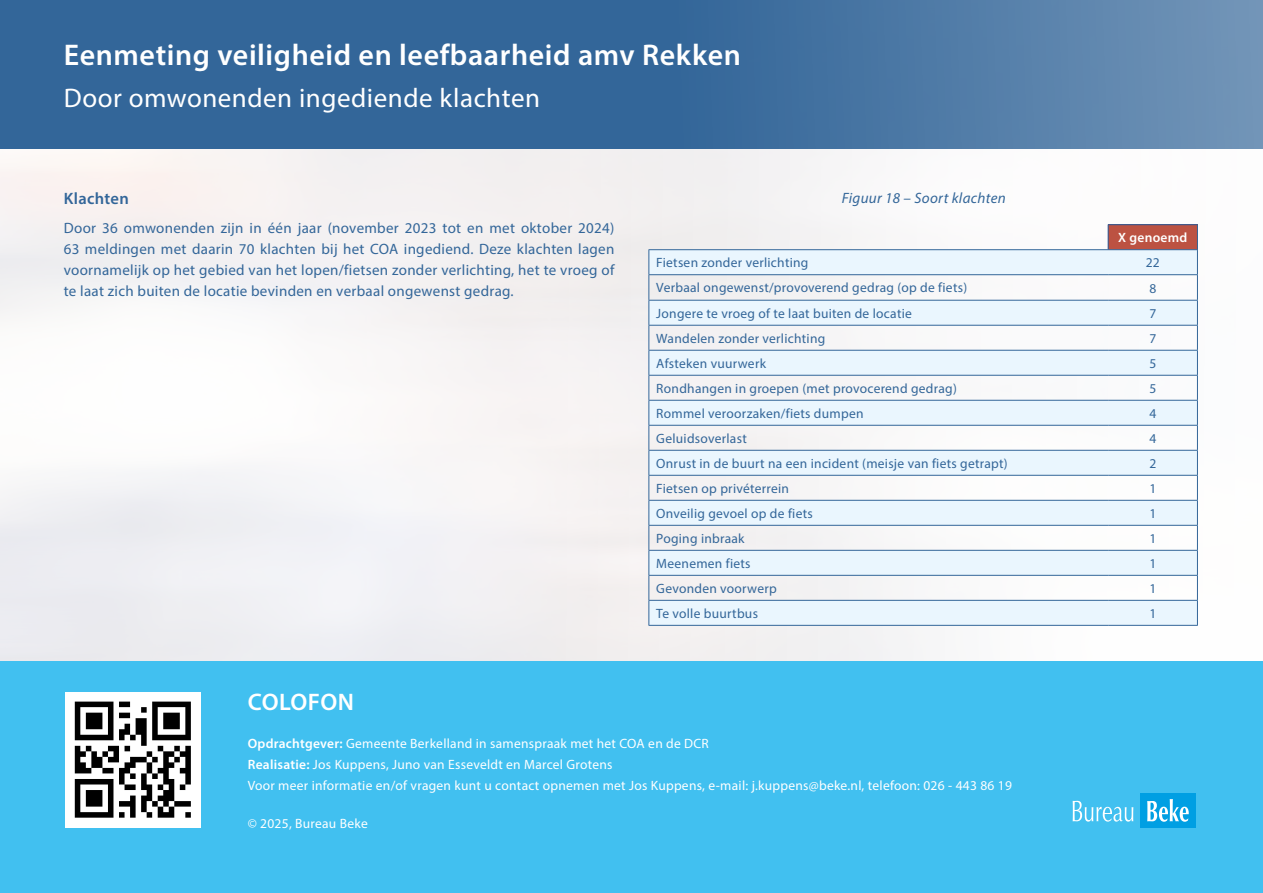
<style>
.page{position:relative;width:1263px;height:893px;background:#fff}
.page>*{position:absolute;margin:0;border:0;box-sizing:border-box;transform-origin:0 0}
.t1{font:600 30px "Myriad Pro";letter-spacing:.02em;color:#fff}
.t2{font:27px "Myriad Pro";letter-spacing:.02em;color:#fff}
.t3{font:600 24px "Myriad Pro";letter-spacing:.02em;color:#fff}
.t4{font:600 16.5px "Myriad Pro";letter-spacing:.02em;color:#369}
.t5{font:15px/21px "Myriad Pro";letter-spacing:.02em;color:#369;text-align:justify}
.t6{font:italic 15px "Myriad Pro";letter-spacing:.02em;color:#369}
.t7{font:13.5px "Myriad Pro";letter-spacing:.02em;color:#369}
.t8{font:13.5px/21px "Myriad Pro";letter-spacing:.02em;color:#fff}
.t9{font:600 13.5px "Myriad Pro";letter-spacing:.02em;color:#fff}
.s1{font-weight:600}
</style>
<div class="page">
<img style="left:0;top:149px;width:1263px;height:513px">
<svg style="left:0;top:0;width:1263px;height:149px;background:#4170a0"></svg>
<div style="left:0;top:662px;width:1263px;height:231px;background:#41c0f0"></div>
<div style="left:1108px;top:225px;width:89px;height:25px;background:#bc5242"></div>
<svg style="left:649px;top:250px;width:548px;height:375px;fill:#eaf6fe"></svg>
<hr style="left:648px;top:249px;width:460px;height:1px;background:#369">
<hr style="left:1108px;top:249px;width:90px;height:1px;background:#369">
<hr style="left:648px;top:274px;width:460px;height:1px;background:#369">
<hr style="left:1108px;top:274px;width:90px;height:1px;background:#369">
<hr style="left:648px;top:300px;width:460px;height:1px;background:#369">
<hr style="left:1108px;top:300px;width:90px;height:1px;background:#369">
<hr style="left:648px;top:325px;width:460px;height:1px;background:#369">
<hr style="left:1108px;top:325px;width:90px;height:1px;background:#369">
<hr style="left:648px;top:350px;width:460px;height:1px;background:#369">
<hr style="left:1108px;top:350px;width:90px;height:1px;background:#369">
<hr style="left:648px;top:375px;width:460px;height:1px;background:#369">
<hr style="left:1108px;top:375px;width:90px;height:1px;background:#369">
<hr style="left:648px;top:400px;width:460px;height:1px;background:#369">
<hr style="left:1108px;top:400px;width:90px;height:1px;background:#369">
<hr style="left:648px;top:425px;width:460px;height:1px;background:#369">
<hr style="left:1108px;top:425px;width:90px;height:1px;background:#369">
<hr style="left:648px;top:450px;width:460px;height:1px;background:#369">
<hr style="left:1108px;top:450px;width:90px;height:1px;background:#369">
<hr style="left:648px;top:475px;width:460px;height:1px;background:#369">
<hr style="left:1108px;top:475px;width:90px;height:1px;background:#369">
<hr style="left:648px;top:525px;width:460px;height:1px;background:#369">
<hr style="left:1108px;top:525px;width:90px;height:1px;background:#369">
<hr style="left:648px;top:500px;width:460px;height:1px;background:#369">
<hr style="left:1108px;top:500px;width:90px;height:1px;background:#369">
<hr style="left:648px;top:550px;width:460px;height:1px;background:#369">
<hr style="left:1108px;top:550px;width:90px;height:1px;background:#369">
<hr style="left:648px;top:575px;width:460px;height:1px;background:#369">
<hr style="left:1108px;top:575px;width:90px;height:1px;background:#369">
<hr style="left:648px;top:600px;width:460px;height:1px;background:#369">
<svg style="left:648px;top:250px;width:1px;height:375px"></svg>
<hr style="left:1108px;top:600px;width:90px;height:1px;background:#369">
<svg style="left:1197px;top:225px;width:1px;height:400px"></svg>
<hr style="left:648px;top:625px;width:460px;height:1px;background:#369">
<hr style="left:1108px;top:625px;width:90px;height:1px;background:#369">
<hr style="left:1108px;top:224px;width:90px;height:1px;background:#275b9b">
<svg style="left:1108px;top:225px;width:1px;height:24px"></svg>
<div style="left:1140px;top:793px;width:56px;height:35px;background:#009fe3"></div>
<svg style="left:1147px;top:799px;width:42px;height:23px"></svg>
<svg style="left:1073px;top:801px;width:60px;height:21px"></svg>
<div style="left:65px;top:692px;width:136px;height:136px;background:#fff"></div>
<svg style="left:75px;top:702px;width:116px;height:116px"></svg>
<h1 class="t1" style="left:64px;top:36px;width:679px">Eenmeting veiligheid en leefbaarheid amv Rekken</h1>
<h2 class="t2" style="left:64px;top:81px;width:478px">Door omwonenden ingediende klachten</h2>
<p class="t4" style="left:64px;top:188px;width:67px">Klachten</p>
<p class="t5" style="left:64px;top:217px;width:552px">Door 36 omwonenden zijn in één jaar (november 2023 tot en met oktober 2024)<br>63 meldingen met daarin 70 klachten bij het COA ingediend. Deze klachten lagen voornamelijk op het gebied van het lopen/fietsen zonder verlichting, het te vroeg of te laat zich buiten de locatie bevinden en verbaal ongewenst gedrag.</p>
<p class="t6" style="left:842px;top:188px;width:165px">Figuur 18 – Soort klachten</p>
<p class="t9" style="left:1118px;top:229px;width:71px">X genoemd</p>
<p class="t7" style="left:656px;top:254px;width:154px">Fietsen zonder verlichting</p>
<p class="t7" style="left:1146px;top:254px;width:16px">22</p>
<p class="t7" style="left:656px;top:279px;width:312px">Verbaal ongewenst/provoverend gedrag (op de fiets)</p>
<p class="t7" style="left:1149px;top:280px;width:8px">8</p>
<p class="t7" style="left:656px;top:305px;width:257px">Jongere te vroeg of te laat buiten de locatie</p>
<p class="t7" style="left:1149px;top:305px;width:8px">7</p>
<p class="t7" style="left:656px;top:330px;width:171px">Wandelen zonder verlichting</p>
<p class="t7" style="left:1149px;top:330px;width:8px">7</p>
<p class="t7" style="left:656px;top:355px;width:111px">Afsteken vuurwerk</p>
<p class="t7" style="left:1149px;top:355px;width:8px">5</p>
<p class="t7" style="left:656px;top:380px;width:302px">Rondhangen in groepen (met provocerend gedrag)</p>
<p class="t7" style="left:1149px;top:380px;width:8px">5</p>
<p class="t7" style="left:656px;top:405px;width:209px">Rommel veroorzaken/fiets dumpen</p>
<p class="t7" style="left:1149px;top:405px;width:8px">4</p>
<p class="t7" style="left:656px;top:430px;width:92px">Geluidsoverlast</p>
<p class="t7" style="left:1149px;top:430px;width:8px">4</p>
<p class="t7" style="left:656px;top:455px;width:353px">Onrust in de buurt na een incident (meisje van fiets getrapt)</p>
<p class="t7" style="left:1149px;top:455px;width:8px">2</p>
<p class="t7" style="left:656px;top:480px;width:134px">Fietsen op privéterrein</p>
<p class="t7" style="left:1149px;top:480px;width:8px">1</p>
<p class="t7" style="left:656px;top:505px;width:158px">Onveilig gevoel op de fiets</p>
<p class="t7" style="left:1149px;top:505px;width:8px">1</p>
<p class="t7" style="left:656px;top:530px;width:90px">Poging inbraak</p>
<p class="t7" style="left:1149px;top:530px;width:8px">1</p>
<p class="t7" style="left:656px;top:555px;width:96px">Meenemen fiets</p>
<p class="t7" style="left:1149px;top:555px;width:8px">1</p>
<p class="t7" style="left:656px;top:580px;width:122px">Gevonden voorwerp</p>
<p class="t7" style="left:1149px;top:580px;width:8px">1</p>
<p class="t7" style="left:656px;top:605px;width:103px">Te volle buurtbus</p>
<p class="t7" style="left:1149px;top:605px;width:8px">1</p>
<h3 class="t3" style="left:248px;top:686px;width:108px">COLOFON</h3>
<p class="t8" style="left:248px;top:732px;width:766px"><span class="s1">Opdrachtgever:</span> Gemeente Berkelland in samenspraak met het COA en de DCR<br><span class="s1">Realisatie:</span> Jos Kuppens, Juno van Esseveldt en Marcel Grotens<br>Voor meer informatie en/of vragen kunt u contact opnemen met Jos Kuppens, e-mail: j.kuppens@beke.nl, telefoon: 026 - 443 86 19</p>
<p class="t8" style="left:248px;top:812px;width:122px">© 2025, Bureau Beke</p>
</div>
